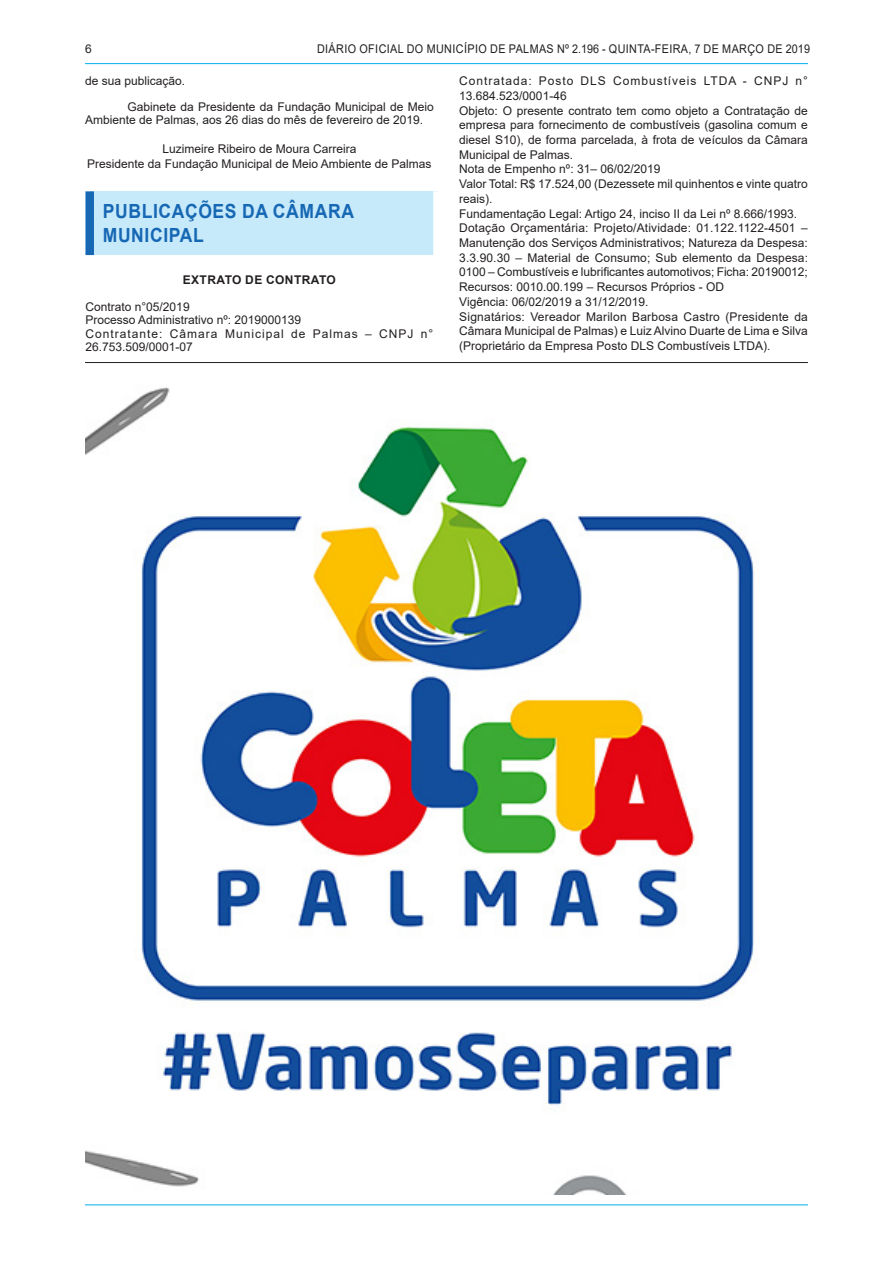
<style>
.page{position:relative;width:893px;height:1263px;background:#fff}
.page>*{position:absolute;margin:0;border:0;box-sizing:border-box;transform-origin:0 0}
.t1{font:700 19.5px/24px "Arial";letter-spacing:.035em;color:#1768b4;scale:.9 1}
.t2{font:12px/14.7px "Arial";color:#231f20}
.t3{font:12px "Arial";letter-spacing:.035em;color:#231f20;scale:.9 1}
.t4{font:700 12px "Arial";letter-spacing:.035em;color:#231f20}
</style>
<div class="page">
<hr style="left:85px;top:63px;width:723px;height:1px;background:#00aeef">
<hr style="left:85px;top:1204px;width:723px;height:1px;background:#00aeef">
<div style="left:90px;top:191px;width:348px;height:64px;background:#c6eafa"></div>
<div style="left:85px;top:191px;width:9px;height:64px;background:#1768b4"></div>
<div style="left:433px;top:191px;width:9px;height:64px;background:#fff"></div>
<hr style="left:85px;top:362px;width:723px;height:1px;background:#231f20">
<img style="left:85px;top:387px;width:669px;height:808px">
<p class="t2" style="left:85px;top:41px;width:8px">6</p>
<p class="t3" style="left:317px;top:40px;width:549px">DIÁRIO OFICIAL DO MUNICÍPIO DE PALMAS Nº 2.196 - QUINTA-FEIRA, 7 DE MARÇO DE 2019</p>
<p class="t2" style="left:128px;top:68px;width:308px;line-height:26.1px;text-indent:-43px">de sua publicação.<br>Gabinete da Presidente da Fundação Municipal de Meio</p>
<p class="t2" style="left:85px;top:113px;width:340px">Ambiente de Palmas, aos 26 dias do mês de fevereiro de 2019.</p>
<p class="t2" style="left:87px;top:142px;width:346px;text-align:center">Luzimeire Ribeiro de Moura Carreira<br>Presidente da Fundação Municipal de Meio Ambiente de Palmas</p>
<h1 class="t1" style="left:103px;top:200px;width:281px">PUBLICAÇÕES DA CÂMARA<br>MUNICIPAL</h1>
<p class="t4" style="left:183px;top:271px;width:155px">EXTRATO DE CONTRATO</p>
<p class="t2" style="left:85px;top:300px;width:349px;line-height:13.5px">Contrato n°05/2019<br>Processo Administrativo nº: 2019000139<br>Contratante: Câmara Municipal de Palmas – CNPJ n° 26.753.509/0001-07</p>
<p class="t2" style="left:459px;top:74px;width:350px">Contratada: Posto DLS Combustíveis LTDA - CNPJ n° 13.684.523/0001-46<br>Objeto: O presente contrato tem como objeto a Contratação de empresa para fornecimento de combustíveis (gasolina comum e diesel S10), de forma parcelada, à frota de veículos da Câmara Municipal de Palmas.<br>Nota de Empenho nº: 31– 06/02/2019<br>Valor Total: R$ 17.524,00 (Dezessete mil quinhentos e vinte quatro reais).<br>Fundamentação Legal: Artigo 24, inciso II da Lei nº 8.666/1993.<br>Dotação Orçamentária: Projeto/Atividade: 01.122.1122-4501 – Manutenção dos Serviços Administrativos; Natureza da Despesa:<br>3.3.90.30 – Material de Consumo; Sub elemento da Despesa:<br>0100 – Combustíveis e lubrificantes automotivos; Ficha: 20190012; Recursos: 0010.00.199 – Recursos Próprios - OD<br>Vigência: 06/02/2019 a 31/12/2019.<br>Signatários: Vereador Marilon Barbosa Castro (Presidente da Câmara Municipal de Palmas) e Luiz Alvino Duarte de Lima e Silva (Proprietário da Empresa Posto DLS Combustíveis LTDA).</p>
</div>
